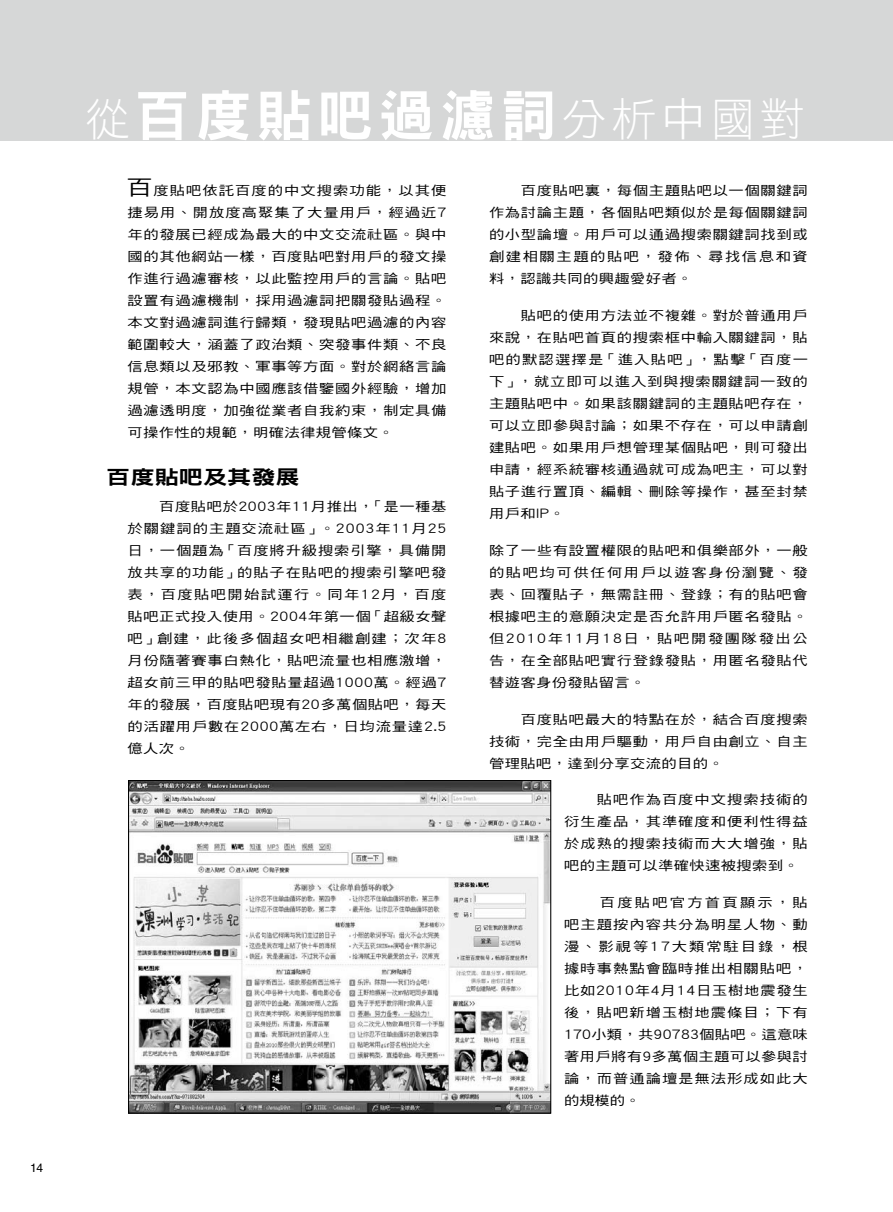
<style>
.page{position:relative;width:893px;height:1212px;background:#fff}
.page>*{position:absolute;margin:0;border:0;box-sizing:border-box;transform-origin:0 0}
.t1{font:55.5px "DF Hei HK W9";letter-spacing:.1em;color:#fff}
.t2{font:21px "DF Hei HK W5";color:#000;scale:1.25 1}
.t3{font:19.5px "DF Hei HK W9";color:#000;scale:1.24 1}
.t4{font:12.75px/22px "DF Hei HK W5";letter-spacing:.045em;color:#000;text-align:justify;scale:1.2 1}
.t5{font:12px "Helvetica";color:#000}
.s1{font-family:"DF Hei HK W3";font-size:45px}
</style>
<div class="page">
<div style="left:0;top:0;width:893px;height:140px;background:#d6d7d7"></div>
<img style="left:130px;top:782px;width:419px;height:329px">
<div style="left:128px;top:780px;width:423px;height:333px;border:1px solid #000"></div>
<p class="t5" style="left:30px;top:1161px;width:14px">14</p>
<h1 class="t1" style="left:85px;top:85px;width:721px"><span class="s1">從</span>百度貼吧過濾詞<span class="s1">分析中國對</span></h1>
<h2 class="t2" style="left:126px;top:176px;width:22px">百</h2>
<p class="t4" style="left:489px;top:180px;width:267px">　　百度貼吧裏，每個主題貼吧以一個關鍵詞作為討論主題，各個貼吧類似於是每個關鍵詞的小型論壇。用戶可以通過搜索關鍵詞找到或創建相關主題的貼吧，發佈、尋找信息和資料，認識共同的興趣愛好者。</p>
<p class="t4" style="left:489px;top:304px;width:267px">　　貼吧的使用方法並不複雜。對於普通用戶來說，在貼吧首頁的搜索框中輸入關鍵詞，貼吧的默認選擇是「進入貼吧」，點擊「百度一下」，就立即可以進入到與搜索關鍵詞一致的主題貼吧中。如果該關鍵詞的主題貼吧存在，可以立即參與討論；如果不存在，可以申請創建貼吧。如果用戶想管理某個貼吧，則可發出申請，經系統審核通過就可成為吧主，可以對貼子進行置頂、編輯、刪除等操作，甚至封禁用戶和IP。</p>
<p class="t4" style="left:489px;top:539px;width:267px">除了一些有設置權限的貼吧和俱樂部外，一般的貼吧均可供任何用戶以遊客身份瀏覽、發表、回覆貼子，無需註冊、登錄；有的貼吧會根據吧主的意願決定是否允許用戶匿名發貼。但2010年11月18日，貼吧開發團隊發出公告，在全部貼吧實行登錄發貼，用匿名發貼代替遊客身份發貼留言。</p>
<p class="t4" style="left:489px;top:708px;width:267px">　　百度貼吧最大的特點在於，結合百度搜索技術，完全由用戶驅動，用戶自由創立、自主管理貼吧，達到分享交流的目的。</p>
<p class="t4" style="left:564px;top:789px;width:205px">　　貼吧作為百度中文搜索技術的衍生產品，其準確度和便利性得益於成熟的搜索技術而大大增強，貼吧的主題可以準確快速被搜索到。</p>
<p class="t4" style="left:564px;top:891px;width:205px">　　百度貼吧官方首頁顯示，貼吧主題按內容共分為明星人物、動漫、影視等17大類常駐目錄，根據時事熱點會臨時推出相關貼吧，比如2010年4月14日玉樹地震發生後，貼吧新增玉樹地震條目；下有170小類，共90783個貼吧。這意味著用戶將有9多萬個主題可以參與討論，而普通論壇是無法形成如此大的規模的。</p>
<p class="t4" style="left:128px;top:180px;width:267px;text-indent:26px">度貼吧依託百度的中文搜索功能，以其便捷易用、開放度高聚集了大量用戶，經過近7年的發展已經成為最大的中文交流社區。與中國的其他網站一樣，百度貼吧對用戶的發文操作進行過濾審核，以此監控用戶的言論。貼吧設置有過濾機制，採用過濾詞把關發貼過程。本文對過濾詞進行歸類，發現貼吧過濾的內容範圍較大，涵蓋了政治類、突發事件類、不良信息類以及邪教、軍事等方面。對於網絡言論規管，本文認為中國應該借鑒國外經驗，增加過濾透明度，加強從業者自我約束，制定具備可操作性的規範，明確法律規管條文。</p>
<h3 class="t3" style="left:106px;top:466px;width:157px">百度貼吧及其發展</h3>
<p class="t4" style="left:128px;top:495px;width:267px">　　百度貼吧於2003年11月推出，「是一種基於關鍵詞的主題交流社區」。2003年11月25日，一個題為「百度將升級搜索引擎，具備開放共享的功能」的貼子在貼吧的搜索引擎吧發表，百度貼吧開始試運行。同年12月，百度貼吧正式投入使用。2004年第一個「超級女聲吧」創建，此後多個超女吧相繼創建；次年8月份隨著賽事白熱化，貼吧流量也相應激增，超女前三甲的貼吧發貼量超過1000萬。經過7年的發展，百度貼吧現有20多萬個貼吧，每天的活躍用戶數在2000萬左右，日均流量達2.5億人次。</p>
</div>
